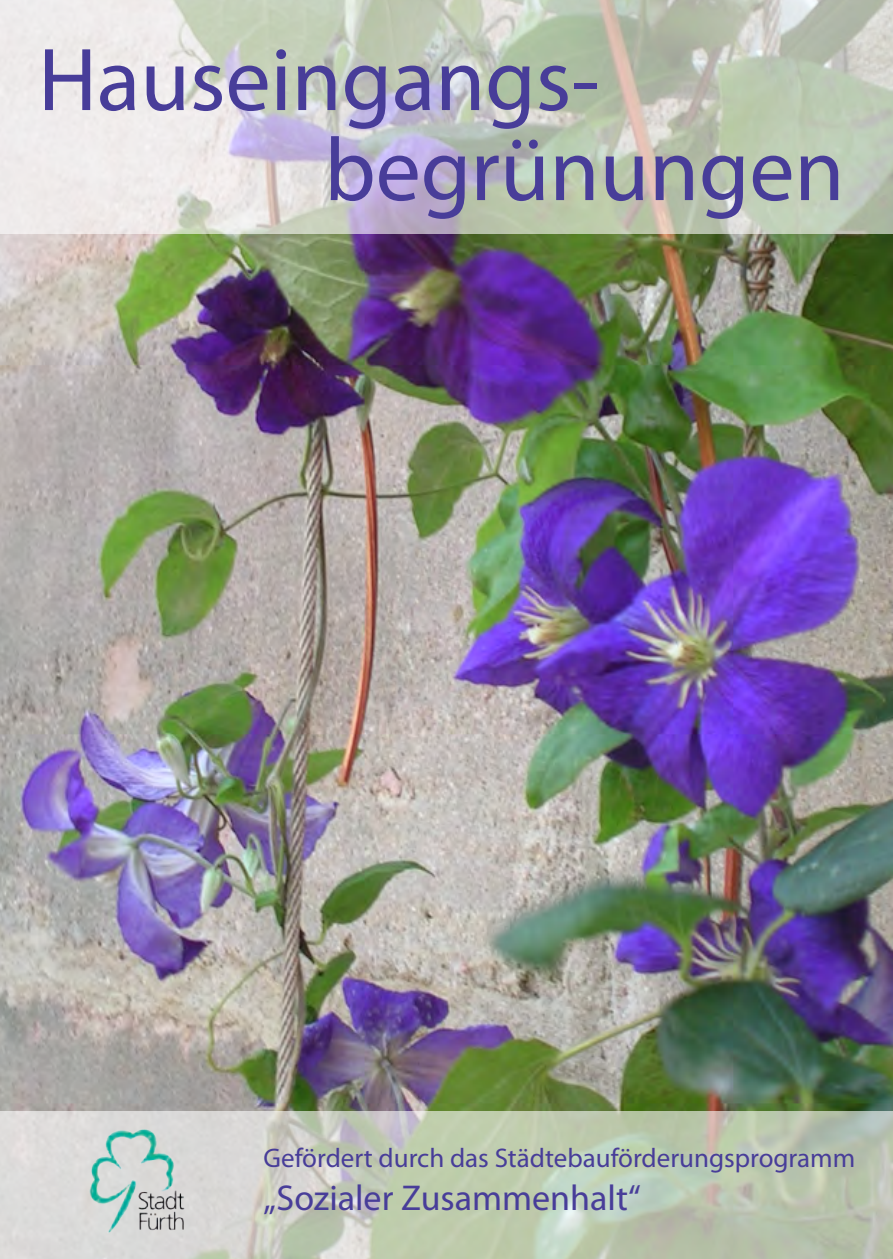
<style>
.page{position:relative;width:893px;height:1259px;background:#fff}
.page>*{position:absolute;margin:0;border:0;box-sizing:border-box;transform-origin:0 0}
.t1{font:90px "Myriad Pro";color:#483d99}
.t2{font:36px "Myriad Pro";color:#483d99}
.t3{font:27px "Myriad Pro";color:#483d99}
</style>
<div class="page">
<img style="left:0;top:234px;width:893px;height:877px">
<svg style="left:0;top:1111px;width:893px;height:148px;background:#c5ccbb"></svg>
<svg style="left:0;top:0;width:893px;height:234px;background:#cccfc7"></svg>
<img style="left:89px;top:1127px;width:97px;height:107px">
<p class="t1" style="left:38px;top:24px;width:562px">Hauseingangs-</p>
<p class="t1" style="left:324px;top:114px;width:521px">begrünungen</p>
<p class="t3" style="left:264px;top:1141px;width:593px">Gefördert durch das Städtebauförderungsprogramm</p>
<p class="t2" style="left:264px;top:1175px;width:379px">„Sozialer Zusammenhalt“</p>
</div>
